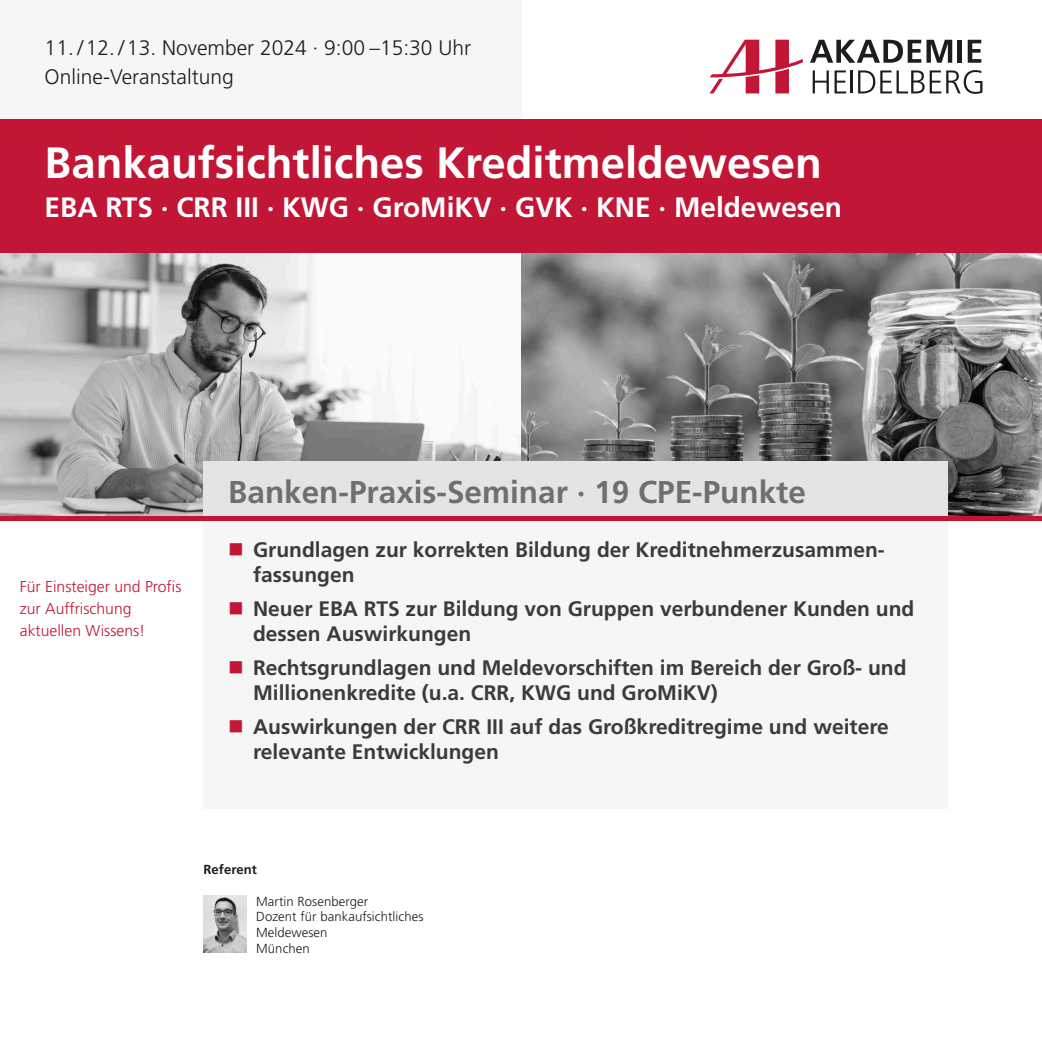
<style>
.page{position:relative;width:1042px;height:1042px;background:#fff}
.page>*{position:absolute;margin:0;border:0;box-sizing:border-box;transform-origin:0 0}
.t1{font:700 43.75px "Frutiger LT Pro";color:#fff}
.t2{font:700 31.5px "Frutiger LT Pro";color:#6f6f6e}
.t3{font:700 28px "Frutiger LT Pro";color:#fff}
.t4{font:700 21px/25.2px "Frutiger LT Pro";color:#3c3b3b}
.t5{font:300 21px/28.3px "Frutiger LT Pro";color:#1d1d1b}
.t6{font:300 15.75px/22.1px "Frutiger LT Pro";color:#c21636}
.t7{font:300 13.12px/15.8px "Frutiger LT Pro";letter-spacing:.005em;color:#1d1d1b}
.t8{font:700 13.12px "Frutiger LT Pro";letter-spacing:.005em;color:#1d1d1b}
</style>
<div class="page">
<img style="left:0;top:253px;width:521px;height:263px">
<svg style="left:521px;top:253px;width:521px;height:263px;background:#818181"></svg>
<div style="left:0;top:0;width:521px;height:119px;background:#f6f6f6"></div>
<div style="left:0;top:119px;width:1042px;height:134px;background:#c21636"></div>
<div style="left:203px;top:461px;width:744px;height:60px;background:#e4e4e3"></div>
<div style="left:203px;top:521px;width:744px;height:288px;background:#f6f6f6"></div>
<div style="left:0;top:516px;width:1042px;height:5px;background:#c21636"></div>
<svg style="left:810px;top:40px;width:142px;height:23px"></svg>
<div style="left:957px;top:40px;width:5px;height:23px;background:#1d1d1b"></div>
<svg style="left:967px;top:40px;width:14px;height:23px"></svg>
<svg style="left:812px;top:70px;width:34px;height:23px"></svg>
<hr style="left:851px;top:70px;width:2px;height:23px;background:#1d1d1b">
<svg style="left:710px;top:40px;width:93px;height:53px"></svg>
<svg style="left:858px;top:70px;width:124px;height:24px"></svg>
<img style="left:203px;top:896px;width:43px;height:57px">
<p class="t5" style="left:45px;top:36px;width:428px">11. / 12. / 13. November 2024 · 9:00 –15:30 Uhr<br>Online-Veranstaltung</p>
<h1 class="t1" style="left:45px;top:146px;width:779px">Bankaufsichtliches Kreditmeldewesen</h1>
<h3 class="t3" style="left:45px;top:196px;width:799px">EBA RTS · CRR III · KWG · GroMiKV · GVK · KNE · Meldewesen</h3>
<p class="t6" style="left:20px;top:577px;width:163px">Für Einsteiger und Profis zur Auffrischung aktuellen Wissens!</p>
<h2 class="t2" style="left:228px;top:479px;width:579px">Banken-Praxis-Seminar · 19 CPE-Punkte</h2>
<p class="t4" style="left:253px;top:539px;width:633px">Grundlagen zur korrekten Bildung der Kreditnehmerzusammen&shy;fassungen</p>
<p class="t4" style="left:253px;top:598px;width:663px">Neuer EBA RTS zur Bildung von Gruppen verbundener Kunden und dessen Auswirkungen</p>
<p class="t4" style="left:253px;top:657px;width:655px">Rechtsgrundlagen und Meldevorschiften im Bereich der Groß- und<br>Millionenkredite (u.a. CRR, KWG und GroMiKV)</p>
<p class="t4" style="left:253px;top:716px;width:637px">Auswirkungen der CRR III auf das Großkreditregime und weitere relevante Entwicklungen</p>
<p class="t8" style="left:203px;top:863px;width:55px">Referent</p>
<p class="t7" style="left:256px;top:894px;width:169px">Martin Rosenberger<br>Dozent für bankaufsichtliches<br>Meldewesen<br>München</p>
</div>
